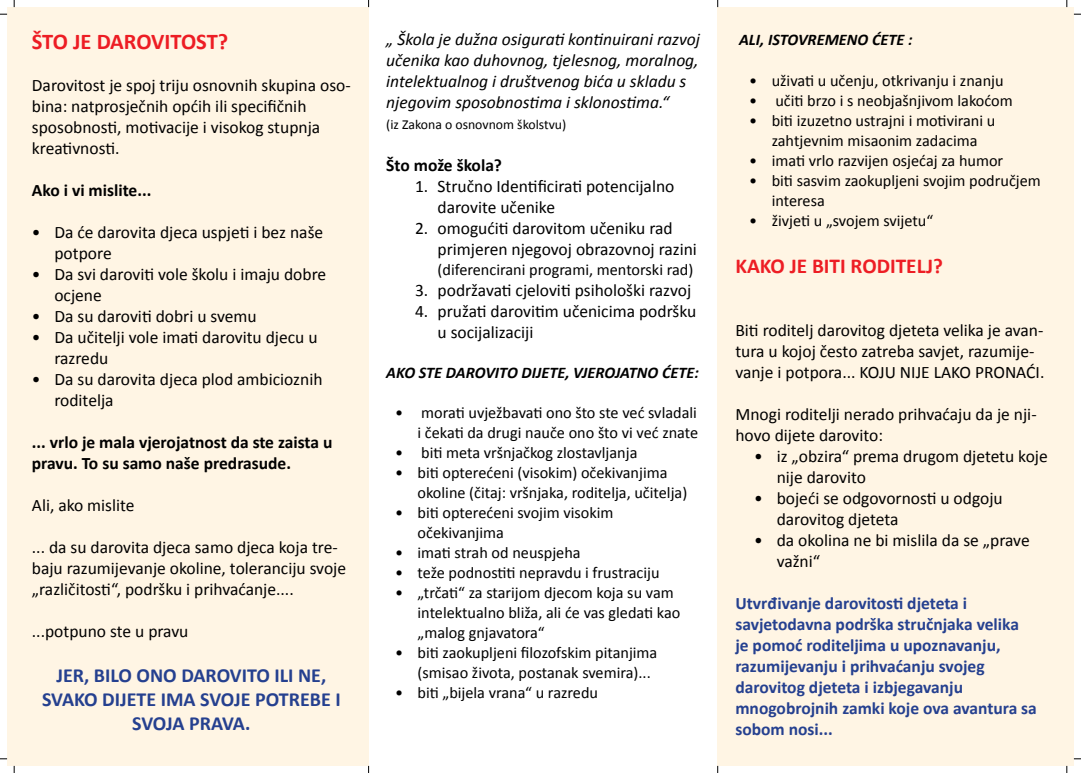
<style>
.page{position:relative;width:1081px;height:773px;background:#fff}
.page>*{position:absolute;margin:0;border:0;box-sizing:border-box;transform-origin:0 0}
.t1{font:700 22.5px "Calibri";letter-spacing:-.01em;color:#ed1d24}
.t2{font:700 21.25px "Calibri";color:#ed1d24}
.t3{font:700 20px/24px "Calibri";color:#25408f;text-align:center}
.t4{font:17.5px/21px "Calibri";color:#000}
.t5{font:700 17.5px/21px "Calibri";color:#25408f}
.t6{font:italic 17.5px/21px "Calibri";color:#000}
.t7{font:700 17.5px/21px "Calibri";color:#000}
.t8{font:16.25px/20px "Calibri";color:#000}
.t9{font:italic 700 16.25px "Calibri";color:#000}
.t10{font:13.75px "Calibri";color:#000}
</style>
<div class="page">
<div style="left:718px;top:7px;width:356px;height:758px;background:#fff5e4"></div>
<div style="left:7px;top:7px;width:362px;height:758px;background:#fff5e4"></div>
<p class="t1" style="left:32px;top:27px;width:198px">ŠTO JE DAROVITOST?</p>
<p class="t4" style="left:32px;top:75px;width:320px">Darovitost je spoj triju osnovnih skupina oso&shy;bina: natprosječnih općih ili specifičnih sposobnosti, motivacije i visokog stupnja kreativnosti.</p>
<p class="t7" style="left:32px;top:179px;width:121px">Ako i vi mislite...</p>
<p class="t4" style="left:54px;top:222px;width:270px;text-indent:-23px">• Da će darovita djeca uspjeti i bez naše potpore</p>
<p class="t4" style="left:54px;top:264px;width:273px;text-indent:-23px">• Da svi daroviti vole školu i imaju dobre ocjene</p>
<p class="t4" style="left:32px;top:306px;width:226px">• Da su daroviti dobri u svemu</p>
<p class="t4" style="left:54px;top:327px;width:265px;text-indent:-23px">• Da učitelji vole imati darovitu djecu u razredu</p>
<p class="t4" style="left:54px;top:369px;width:270px;text-indent:-23px">• Da su darovita djeca plod ambicioznih roditelja</p>
<p class="t7" style="left:32px;top:431px;width:302px">... vrlo je mala vjerojatnost da ste zaista u pravu. To su samo naše predrasude.</p>
<p class="t4" style="left:32px;top:495px;width:104px">Ali, ako mislite</p>
<p class="t4" style="left:32px;top:537px;width:316px">... da su darovita djeca samo djeca koja tre&shy;baju razumijevanje okoline, toleranciju svoje „različitosti“, podršku i prihvaćanje....</p>
<p class="t4" style="left:32px;top:621px;width:158px">...potpuno ste u pravu</p>
<p class="t3" style="left:42px;top:663px;width:300px">JER, BILO ONO DAROVITO ILI NE,<br>SVAKO DIJETE IMA SVOJE POTREBE I<br>SVOJA PRAVA.</p>
<p class="t6" style="left:386px;top:28px;width:315px">„ Škola je dužna osigurati kontinuirani razvoj učenika kao duhovnog, tjelesnog, moralnog, intelektualnog i društvenog bića u skladu s njegovim sposobnostima i sklonostima.“</p>
<p class="t10" style="left:386px;top:116px;width:181px">(iz Zakona o osnovnom školstvu)</p>
<p class="t7" style="left:386px;top:155px;width:117px">Što može škola?</p>
<p class="t4" style="left:437px;top:176px;width:238px;text-indent:-23px">1. Stručno Identificirati potencijalno darovite učenike</p>
<p class="t4" style="left:437px;top:218px;width:261px;text-indent:-23px">2. omogućiti darovitom učeniku rad primjeren njegovoj obrazovnoj razini</p>
<p class="t8" style="left:437px;top:259px;width:257px">(diferencirani programi, mentorski rad)</p>
<p class="t4" style="left:415px;top:279px;width:278px">3. podržavati cjeloviti psihološki razvoj</p>
<p class="t4" style="left:437px;top:300px;width:260px;text-indent:-23px">4. pružati darovitim učenicima podršku u socijalizaciji</p>
<p class="t9" style="left:386px;top:362px;width:314px">AKO STE DAROVITO DIJETE, VJEROJATNO ĆETE:</p>
<p class="t8" style="left:395px;top:402px;width:305px;text-align:right">• morati uvježbavati ono što ste već svladali i čekati da drugi nauče ono što vi već znate</p>
<p class="t8" style="left:395px;top:442px;width:244px">• biti meta vršnjačkog zlostavljanja</p>
<p class="t8" style="left:417px;top:462px;width:271px;text-indent:-23px">• biti opterećeni (visokim) očekivanjima okoline (čitaj: vršnjaka, roditelja, učitelja)</p>
<p class="t8" style="left:417px;top:502px;width:198px;text-indent:-23px">• biti opterećeni svojim visokim očekivanjima</p>
<p class="t8" style="left:395px;top:542px;width:187px">• imati strah od neuspjeha</p>
<p class="t8" style="left:395px;top:562px;width:266px">• teže podnostiti nepravdu i frustraciju</p>
<p class="t8" style="left:417px;top:582px;width:264px;text-indent:-23px">• „trčati“ za starijom djecom koja su vam intelektualno bliža, ali će vas gledati kao „malog gnjavatora“</p>
<p class="t8" style="left:417px;top:642px;width:241px;text-indent:-23px">• biti zaokupljeni filozofskim pitanjima (smisao života, postanak svemira)...</p>
<p class="t8" style="left:395px;top:682px;width:205px">• biti „bijela vrana“ u razredu</p>
<p class="t9" style="left:739px;top:29px;width:175px">ALI, ISTOVREMENO ĆETE :</p>
<p class="t8" style="left:749px;top:71px;width:256px">• uživati u učenju, otkrivanju i znanju</p>
<p class="t8" style="left:749px;top:91px;width:265px">• učiti brzo i s neobjašnjivom lakoćom</p>
<p class="t8" style="left:749px;top:111px;width:248px;text-align:center">• biti izuzetno ustrajni i motivirani u zahtjevnim misaonim zadacima</p>
<p class="t8" style="left:749px;top:151px;width:256px">• imati vrlo razvijen osjećaj za humor</p>
<p class="t8" style="left:771px;top:171px;width:271px;text-indent:-23px">• biti sasvim zaokupljeni svojim područjem interesa</p>
<p class="t8" style="left:749px;top:211px;width:185px">• živjeti u „svojem svijetu“</p>
<p class="t2" style="left:735px;top:252px;width:209px">KAKO JE BITI RODITELJ?</p>
<p class="t4" style="left:735px;top:319px;width:310px">Biti roditelj darovitog djeteta velika je avan&shy;tura u kojoj često zatreba savjet, razumije&shy;vanje i potpora... KOJU NIJE LAKO PRONAĆI.</p>
<p class="t4" style="left:735px;top:403px;width:303px">Mnogi roditelji nerado prihvaćaju da je nji&shy;hovo dijete darovito:</p>
<p class="t4" style="left:776px;top:445px;width:273px;text-indent:-23px">• iz „obzira“ prema drugom djetetu koje nije darovito</p>
<p class="t4" style="left:776px;top:487px;width:228px;text-indent:-23px">• bojeći se odgovornosti u odgoju darovitog djeteta</p>
<p class="t4" style="left:776px;top:529px;width:255px;text-indent:-23px">• da okolina ne bi mislila da se „prave važni“</p>
<p class="t5" style="left:735px;top:592px;width:303px">Utvrđivanje darovitosti djeteta i savjetodavna podrška stručnjaka velika<br>je pomoć roditeljima u upoznavanju, razumijevanju i prihvaćanju svojeg darovitog djeteta i izbjegavanju mnogobrojnih zamki koje ova avantura sa sobom nosi...</p>
</div>
